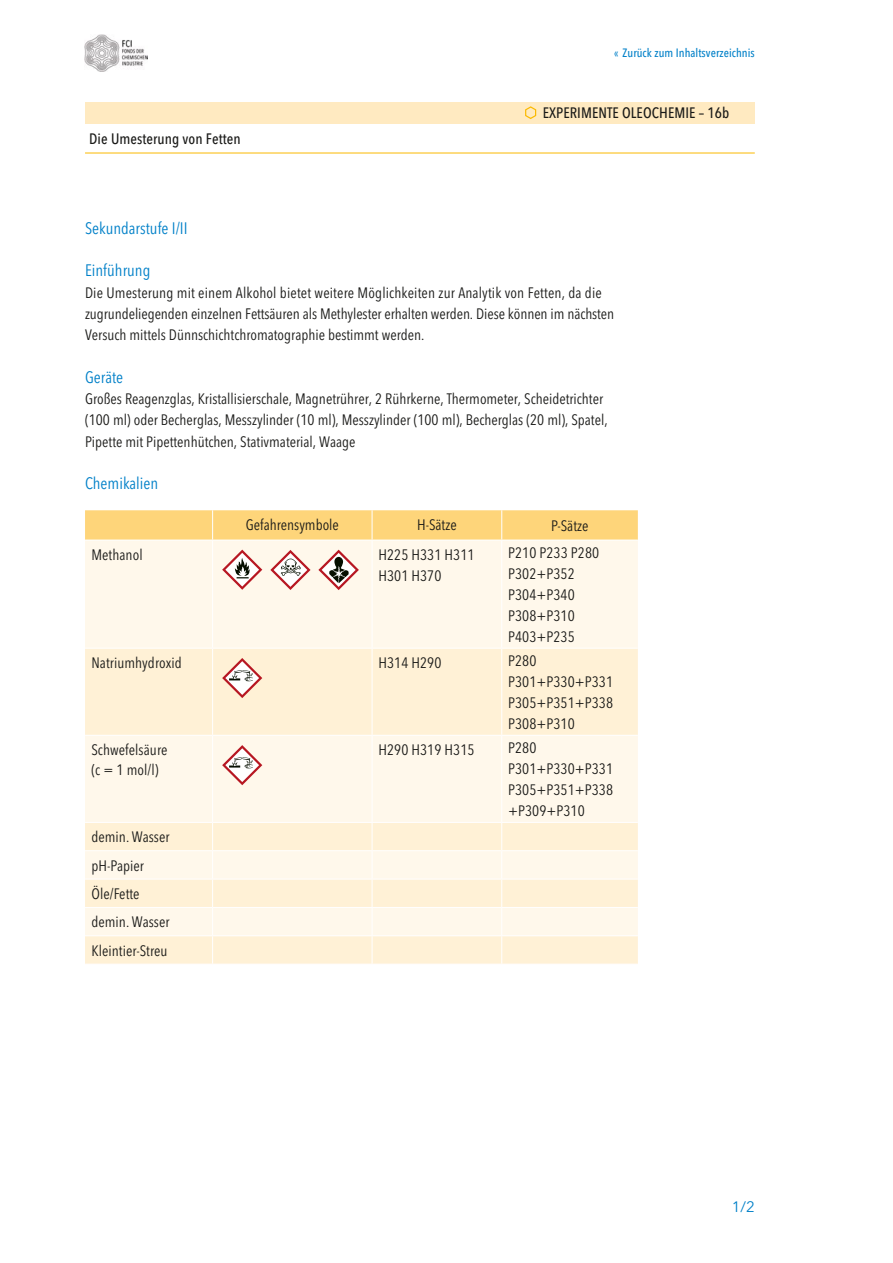
<style>
.page{position:relative;width:893px;height:1263px;background:#fff}
.page>*{position:absolute;margin:0;border:0;box-sizing:border-box;transform-origin:0 0}
.t1{font:condensed 16.5px "Avenir Next LT Pro";color:#0080c8}
.t2{font:condensed 15px/21px "Avenir Next LT Pro";color:#1a1a18}
.t3{font:500 condensed 15px "Avenir Next LT Pro";letter-spacing:.005em;color:#1a1a18}
.t4{font:15px "Avenir Next LT Pro";color:#0080c8}
.t5{font:500 condensed 12px "Avenir Next LT Pro";letter-spacing:.005em;color:#0080c8}
</style>
<div class="page">
<hr style="left:85px;top:153px;width:670px;height:1px;background:#fbba00">
<img style="left:84px;top:34px;width:63px;height:38px">
<div style="left:85px;top:102px;width:670px;height:21px;background:#ffeac1"></div>
<svg style="left:525px;top:106px;width:12px;height:13px"></svg>
<svg style="left:85px;top:510px;width:553px;height:30px;background:#fed67d"></svg>
<div style="left:85px;top:541px;width:553px;height:107px;background:#fff8eb"></div>
<svg style="left:85px;top:649px;width:553px;height:315px;background:#fff4df"></svg>
<hr style="left:212px;top:649px;width:1px;height:86px;background:#fff">
<hr style="left:372px;top:649px;width:1px;height:86px;background:#fff">
<hr style="left:501px;top:649px;width:1px;height:86px;background:#fff">
<hr style="left:85px;top:735px;width:128px;height:1px;background:#fff">
<hr style="left:213px;top:735px;width:159px;height:1px;background:#fff">
<hr style="left:212px;top:736px;width:1px;height:86px;background:#fff">
<hr style="left:372px;top:735px;width:130px;height:1px;background:#fff">
<hr style="left:372px;top:736px;width:1px;height:86px;background:#fff">
<hr style="left:502px;top:735px;width:136px;height:1px;background:#fff">
<hr style="left:501px;top:736px;width:1px;height:86px;background:#fff">
<hr style="left:85px;top:850px;width:128px;height:1px;background:#fff">
<hr style="left:213px;top:850px;width:159px;height:1px;background:#fff">
<hr style="left:372px;top:850px;width:130px;height:1px;background:#fff">
<hr style="left:502px;top:850px;width:136px;height:1px;background:#fff">
<hr style="left:85px;top:907px;width:128px;height:1px;background:#fff">
<hr style="left:213px;top:907px;width:159px;height:1px;background:#fff">
<hr style="left:372px;top:907px;width:130px;height:1px;background:#fff">
<hr style="left:502px;top:907px;width:136px;height:1px;background:#fff">
<svg style="left:212px;top:823px;width:1px;height:141px"></svg>
<svg style="left:372px;top:823px;width:1px;height:141px"></svg>
<svg style="left:501px;top:823px;width:1px;height:141px"></svg>
<hr style="left:212px;top:510px;width:1px;height:30px;background:#fff">
<hr style="left:372px;top:510px;width:1px;height:30px;background:#fff">
<hr style="left:501px;top:510px;width:1px;height:30px;background:#fff">
<hr style="left:85px;top:822px;width:128px;height:1px;background:#fff">
<hr style="left:85px;top:879px;width:128px;height:1px;background:#fff">
<hr style="left:85px;top:935px;width:128px;height:1px;background:#fff">
<hr style="left:212px;top:540px;width:1px;height:108px;background:#fff">
<hr style="left:372px;top:540px;width:1px;height:108px;background:#fff">
<hr style="left:501px;top:540px;width:1px;height:108px;background:#fff">
<hr style="left:213px;top:822px;width:159px;height:1px;background:#fff">
<hr style="left:372px;top:822px;width:130px;height:1px;background:#fff">
<hr style="left:502px;top:822px;width:136px;height:1px;background:#fff">
<hr style="left:213px;top:879px;width:159px;height:1px;background:#fff">
<hr style="left:372px;top:879px;width:130px;height:1px;background:#fff">
<hr style="left:502px;top:879px;width:136px;height:1px;background:#fff">
<hr style="left:213px;top:935px;width:159px;height:1px;background:#fff">
<hr style="left:372px;top:935px;width:130px;height:1px;background:#fff">
<hr style="left:502px;top:935px;width:136px;height:1px;background:#fff">
<svg style="left:222px;top:550px;width:40px;height:40px"></svg>
<svg style="left:270px;top:550px;width:41px;height:40px"></svg>
<svg style="left:318px;top:550px;width:41px;height:40px"></svg>
<svg style="left:222px;top:658px;width:40px;height:40px"></svg>
<svg style="left:222px;top:745px;width:40px;height:40px"></svg>
<p class="t5" style="left:614px;top:46px;width:142px">« Zurück zum Inhaltsverzeichnis</p>
<p class="t3" style="left:89px;top:130px;width:153px">Die Umesterung von Fetten</p>
<p class="t3" style="left:543px;top:104px;width:188px">EXPERIMENTE OLEOCHEMIE – 16b</p>
<p class="t1" style="left:85px;top:218px;width:104px">Sekundarstufe I/II</p>
<p class="t1" style="left:85px;top:261px;width:67px">Einführung</p>
<p class="t2" style="left:85px;top:282px;width:531px">Die Umesterung mit einem Alkohol bietet weitere Möglichkeiten zur Analytik von Fetten, da die zugrundeliegenden einzelnen Fettsäuren als Methylester erhalten werden. Diese können im nächsten<br>Versuch mittels Dünnschichtchromatographie bestimmt werden.</p>
<p class="t1" style="left:85px;top:367px;width:40px">Geräte</p>
<p class="t2" style="left:85px;top:388px;width:524px">Großes Reagenzglas, Kristallisierschale, Magnetrührer, 2 Rührkerne, Thermometer, Scheidetrichter (100 ml) oder Becherglas, Messzylinder (10 ml), Messzylinder (100 ml), Becherglas (20 ml), Spatel,<br>Pipette mit Pipettenhütchen, Stativmaterial, Waage</p>
<p class="t1" style="left:85px;top:473px;width:75px">Chemikalien</p>
<p class="t2" style="left:246px;top:515px;width:95px">Gefahrensymbole</p>
<p class="t2" style="left:417px;top:515px;width:41px">H-Sätze</p>
<p class="t2" style="left:551px;top:515px;width:39px">P-Sätze</p>
<p class="t2" style="left:91px;top:544px;width:53px">Methanol</p>
<p class="t2" style="left:378px;top:544px;width:98px">H225 H331 H311<br>H301 H370</p>
<p class="t2" style="left:508px;top:542px;width:93px">P210 P233 P280<br>P302+P352<br>P304+P340<br>P308+P310<br>P403+P235</p>
<p class="t2" style="left:91px;top:652px;width:92px">Natriumhydroxid</p>
<p class="t2" style="left:378px;top:652px;width:65px">H314 H290</p>
<p class="t2" style="left:508px;top:650px;width:106px">P280<br>P301+P330+P331<br>P305+P351+P338<br>P308+P310</p>
<p class="t2" style="left:91px;top:740px;width:78px;line-height:19.5px">Schwefelsäure (c = 1 mol/l)</p>
<p class="t2" style="left:378px;top:739px;width:98px">H290 H319 H315</p>
<p class="t2" style="left:508px;top:737px;width:106px">P280<br>P301+P330+P331<br>P305+P351+P338 +P309+P310</p>
<p class="t2" style="left:91px;top:823px;width:80px;line-height:28.3px">demin. Wasser pH-Papier<br>Öle/Fette demin. Wasser<br>Kleintier-Streu</p>
<p class="t4" style="left:732px;top:1198px;width:24px">1/2</p>
</div>
